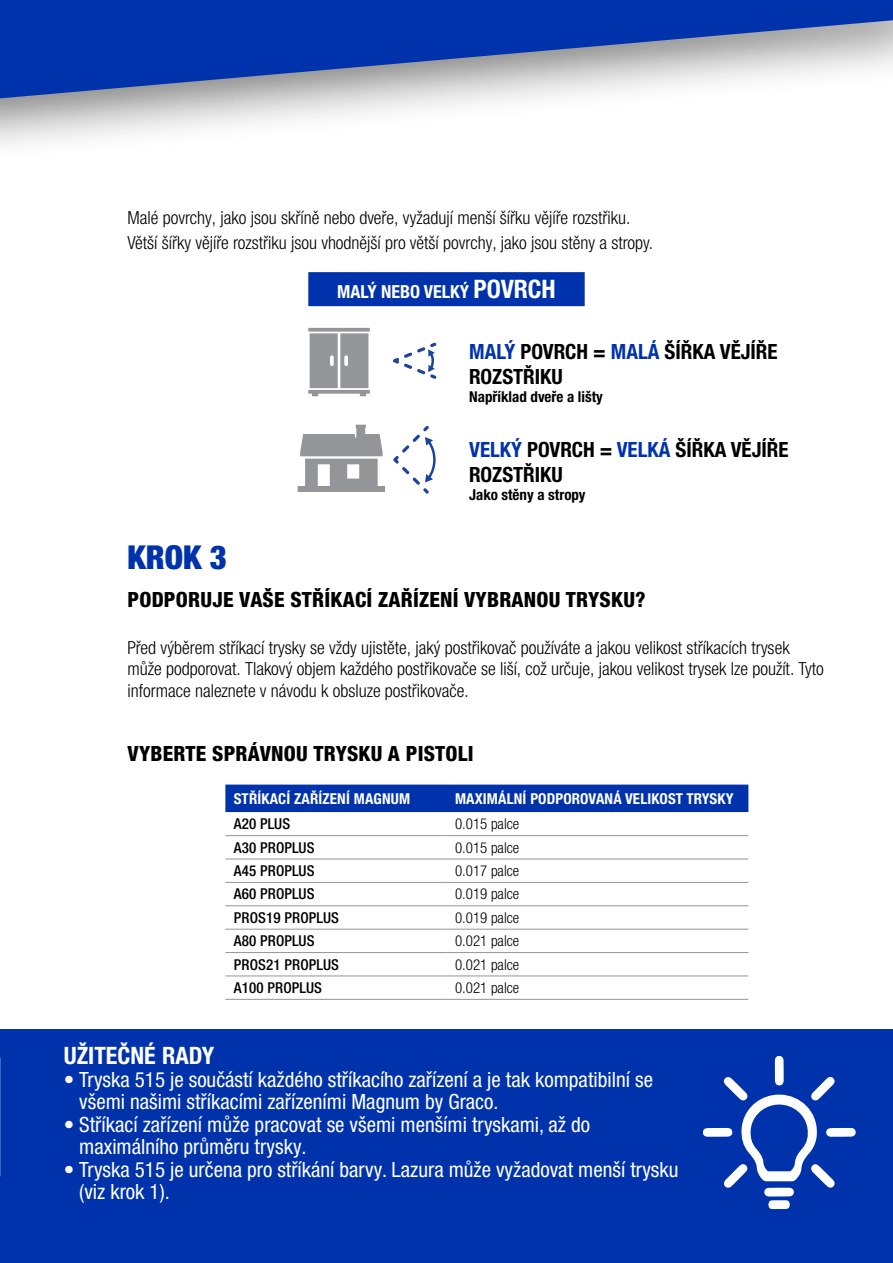
<style>
.page{position:relative;width:893px;height:1263px;background:#fff}
.page>*{position:absolute;margin:0;border:0;box-sizing:border-box;transform-origin:0 0}
.t1{font:900 condensed 33px "Helvetica Neue LTW1 G";color:#0033ab}
.t2{font:700 condensed 24px "Helvetica Neue LTW1 G";color:#fff}
.t3{font:condensed 21px/22.5px "Helvetica Neue LTW1 G";color:#fff}
.t4{font:800 condensed 21px "Helvetica Neue LTW1 G";letter-spacing:.01em;color:#000}
.t5{font:700 condensed 21px/25.2px "Helvetica Neue LTW1 G";color:#000}
.t6{font:300 condensed 18px/21.6px "Helvetica Neue LTW1 G";color:#000}
.t7{font:700 condensed 18px "Helvetica Neue LTW1 G";color:#fff}
.t8{font:500 condensed 15px "Helvetica Neue LTW1 G";letter-spacing:.01em;color:#000}
.t9{font:300 condensed 15px "Helvetica Neue LTW1 G";color:#000}
.t10{font:700 condensed 15px "Helvetica Neue LTW1 G";letter-spacing:.01em;color:#fff}
.t11{font:700 condensed 15px "Helvetica Neue LTW1 G";color:#000}
.s1{font-size:25.5px}
.s2{color:#0033ab}
.s3{font-weight:300}
</style>
<div class="page">
<div style="left:0;top:1029px;width:893px;height:234px;background:#0033ab"></div>
<svg style="left:704px;top:1057px;width:152px;height:152px"></svg>
<div style="left:0;top:0;width:893px;height:239px;background:#000;opacity:.51"></div>
<svg style="left:0;top:0;width:893px;height:98px;background:#5170b8"></svg>
<div style="left:308px;top:272px;width:277px;height:34px;background:#0033ab;border:2px solid #0033ab"></div>
<svg style="left:308px;top:390px;width:62px;height:4px"></svg>
<svg style="left:308px;top:328px;width:62px;height:4px"></svg>
<svg style="left:310px;top:333px;width:58px;height:63px;background:#a0a2a4"></svg>
<svg style="left:393px;top:342px;width:44px;height:37px"></svg>
<svg style="left:393px;top:426px;width:43px;height:68px"></svg>
<svg style="left:298px;top:425px;width:87px;height:67px"></svg>
<div style="left:225px;top:784px;width:523px;height:28px;background:#0033ab"></div>
<svg style="left:225px;top:812px;width:523px;height:187px"></svg>
<hr style="left:225px;top:835px;width:221px;height:1px;background:#939598">
<hr style="left:446px;top:835px;width:302px;height:1px;background:#939598">
<hr style="left:225px;top:859px;width:221px;height:1px;background:#939598">
<hr style="left:446px;top:859px;width:302px;height:1px;background:#939598">
<hr style="left:225px;top:929px;width:221px;height:1px;background:#939598">
<hr style="left:446px;top:929px;width:302px;height:1px;background:#939598">
<hr style="left:225px;top:952px;width:221px;height:1px;background:#939598">
<hr style="left:446px;top:952px;width:302px;height:1px;background:#939598">
<hr style="left:225px;top:976px;width:221px;height:1px;background:#939598">
<hr style="left:446px;top:976px;width:302px;height:1px;background:#939598">
<hr style="left:225px;top:882px;width:221px;height:1px;background:#939598">
<hr style="left:446px;top:882px;width:302px;height:1px;background:#939598">
<hr style="left:225px;top:905px;width:221px;height:1px;background:#939598">
<hr style="left:446px;top:905px;width:302px;height:1px;background:#939598">
<hr style="left:225px;top:999px;width:221px;height:1px;background:#939598">
<hr style="left:446px;top:999px;width:302px;height:1px;background:#939598">
<p class="t6" style="left:128px;top:204px;width:527px;line-height:25.8px">Malé povrchy, jako jsou skříně nebo dveře, vyžadují menší šířku vějíře rozstřiku.<br>Větší šířky vějíře rozstřiku jsou vhodnější pro větší povrchy, jako jsou stěny a stropy.</p>
<p class="t7" style="left:337px;top:281px;width:220px">MALÝ NEBO VELKÝ <span class="s1">POVRCH</span></p>
<p class="t5" style="left:469px;top:339px;width:310px"><span class="s2">MALÝ</span> POVRCH = <span class="s2">MALÁ</span> ŠÍŘKA VĚJÍŘE<br>ROZSTŘIKU</p>
<p class="t11" style="left:469px;top:388px;width:135px">Například dveře a lišty</p>
<p class="t5" style="left:469px;top:437px;width:321px"><span class="s2">VELKÝ</span> POVRCH = <span class="s2">VELKÁ</span> ŠÍŘKA VĚJÍŘE<br>ROZSTŘIKU</p>
<p class="t11" style="left:469px;top:485px;width:118px">Jako stěny a stropy</p>
<h1 class="t1" style="left:128px;top:537px;width:101px">KROK 3</h1>
<p class="t4" style="left:128px;top:587px;width:520px">PODPORUJE VAŠE STŘÍKACÍ ZAŘÍZENÍ VYBRANOU TRYSKU?</p>
<p class="t6" style="left:128px;top:637px;width:698px">Před výběrem stříkací trysky se vždy ujistěte, jaký postřikovač používáte a jakou velikost stříkacích trysek může podporovat. Tlakový objem každého postřikovače se liší, což určuje, jakou velikost trysek lze použít. Tyto informace naleznete v návodu k obsluze postřikovače.</p>
<p class="t4" style="left:128px;top:741px;width:347px">VYBERTE SPRÁVNOU TRYSKU A PISTOLI</p>
<p class="t10" style="left:234px;top:789px;width:178px">STŘÍKACÍ ZAŘÍZENÍ MAGNUM</p>
<p class="t10" style="left:455px;top:789px;width:280px">MAXIMÁLNÍ PODPOROVANÁ VELIKOST TRYSKY</p>
<p class="t8" style="left:234px;top:815px;width:58px">A20 PLUS</p>
<p class="t9" style="left:455px;top:815px;width:66px">0.015 palce</p>
<p class="t8" style="left:234px;top:838px;width:82px">A30 PROPLUS</p>
<p class="t9" style="left:455px;top:839px;width:66px">0.015 palce</p>
<p class="t8" style="left:234px;top:862px;width:82px">A45 PROPLUS</p>
<p class="t9" style="left:455px;top:862px;width:66px">0.017 palce</p>
<p class="t8" style="left:234px;top:885px;width:82px">A60 PROPLUS</p>
<p class="t9" style="left:455px;top:885px;width:66px">0.019 palce</p>
<p class="t8" style="left:234px;top:908px;width:107px">PROS19 PROPLUS</p>
<p class="t9" style="left:455px;top:909px;width:66px">0.019 palce</p>
<p class="t8" style="left:234px;top:932px;width:82px">A80 PROPLUS</p>
<p class="t9" style="left:455px;top:932px;width:66px">0.021 palce</p>
<p class="t8" style="left:234px;top:955px;width:107px">PROS21 PROPLUS</p>
<p class="t9" style="left:455px;top:955px;width:66px">0.021 palce</p>
<p class="t8" style="left:234px;top:978px;width:90px">A100 PROPLUS</p>
<p class="t9" style="left:455px;top:979px;width:66px">0.021 palce</p>
<h2 class="t2" style="left:64px;top:1041px;width:152px">UŽITEČNÉ RADY</h2>
<p class="t3" style="left:79px;top:1068px;width:575px;text-indent:-16px"><span class="s3">•</span> Tryska 515 je součástí každého stříkacího zařízení a je tak kompatibilní se všemi našimi stříkacími zařízeními Magnum by Graco.</p>
<p class="t3" style="left:79px;top:1113px;width:512px;text-indent:-16px"><span class="s3">•</span> Stříkací zařízení může pracovat se všemi menšími tryskami, až do maximálního průměru trysky.</p>
<p class="t3" style="left:79px;top:1158px;width:601px;text-indent:-16px"><span class="s3">•</span> Tryska 515 je určena pro stříkání barvy. Lazura může vyžadovat menší trysku (viz krok 1).</p>
</div>
